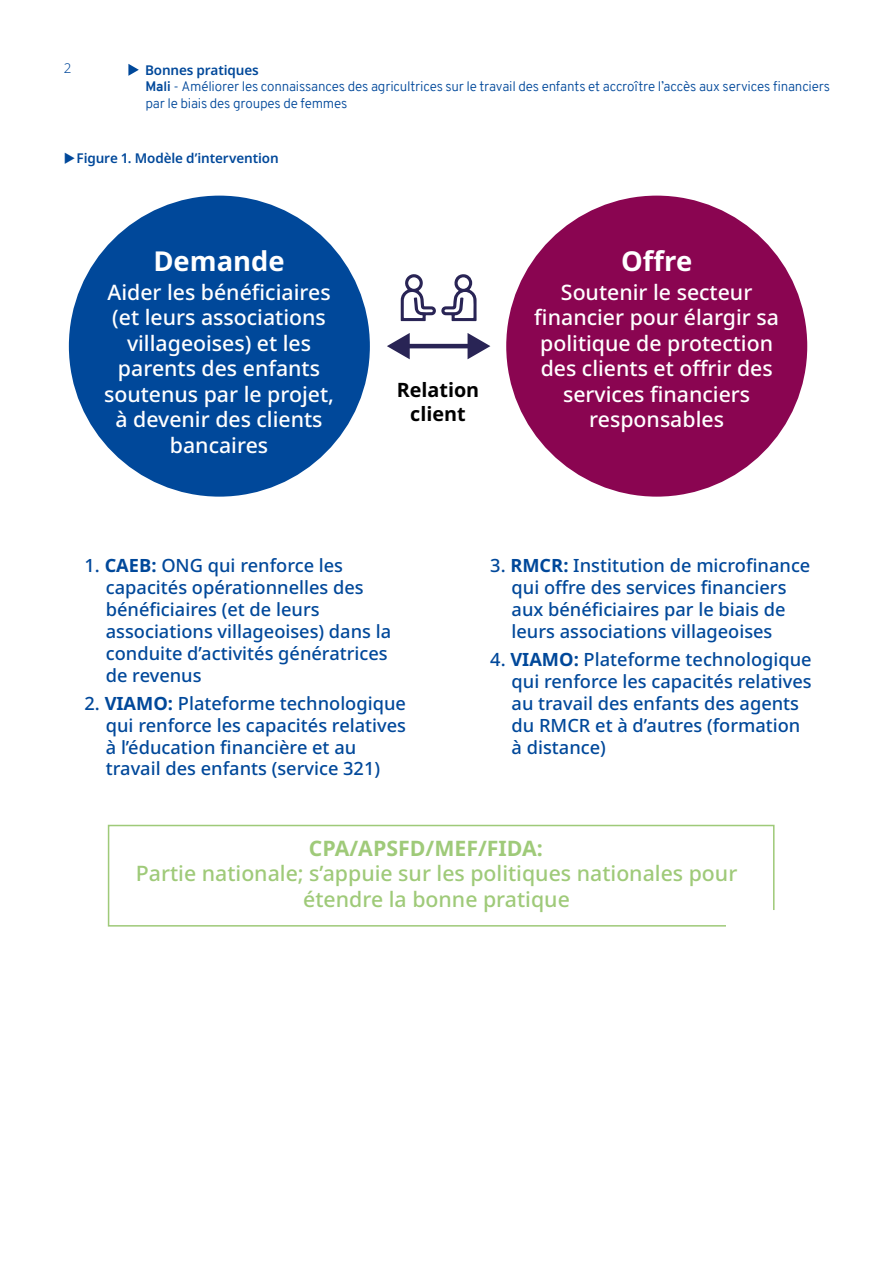
<style>
.page{position:relative;width:893px;height:1263px;background:#fff}
.page>*{position:absolute;margin:0;border:0;box-sizing:border-box;transform-origin:0 0}
.t1{font:700 27.45px "Noto Sans";color:#fff}
.t2{font:500 21.3px/25.5px "Noto Sans";color:#fff;text-align:center}
.t3{font:500 21.3px/25.5px "Noto Sans";color:#9fca79;text-align:center}
.t4{font:700 21.3px "Noto Sans";color:#9fca79}
.t5{font:700 19.8px/23.7px "Noto Sans";color:#000;text-align:center}
.t6{font:500 18.3px/21.9px "Noto Sans";color:#00489a}
.t7{font:300 13.5px/16.5px "Overpass";letter-spacing:-.015em;color:#00489a}
.t8{font:600 13.5px "Noto Sans";letter-spacing:-.01em;color:#00489a}
.t9{font:300 13.5px "Noto Sans";color:#00489a}
.s1{font-weight:700}
</style>
<div class="page">
<svg style="left:128px;top:64px;width:11px;height:12px"></svg>
<div style="left:69px;top:196px;width:301px;height:301px;background:#00489a;border-radius:50%"></div>
<div style="left:506px;top:196px;width:301px;height:301px;background:#8a0551;border-radius:50%"></div>
<hr style="left:406px;top:344px;width:65px;height:4px;background:#292455">
<svg style="left:387px;top:333px;width:23px;height:26px"></svg>
<svg style="left:468px;top:333px;width:22px;height:26px"></svg>
<svg style="left:107px;top:824px;width:668px;height:103px"></svg>
<svg style="left:401px;top:274px;width:76px;height:47px"></svg>
<p class="t9" style="left:64px;top:59px;width:9px">2</p>
<p class="t8" style="left:145px;top:60px;width:115px">Bonnes pratiques</p>
<p class="t7" style="left:145px;top:78px;width:686px"><span class="s1">Mali</span> - Améliorer les connaissances des agricultrices sur le travail des enfants et accroître l’accès aux services financiers par le biais des groupes de femmes</p>
<p class="t8" style="left:77px;top:149px;width:204px">Figure 1. Modèle d’intervention</p>
<h1 class="t1" style="left:153px;top:242px;width:133px">Demande</h1>
<p class="t2" style="left:104px;top:280px;width:231px">Aider les bénéficiaires (et leurs associations villageoises) et les parents des enfants soutenus par le projet, à devenir des clients bancaires</p>
<p class="t5" style="left:397px;top:379px;width:84px">Relation client</p>
<h1 class="t1" style="left:621px;top:242px;width:73px">Offre</h1>
<p class="t2" style="left:534px;top:280px;width:246px">Soutenir le secteur financier pour élargir sa politique de protection des clients et offrir des services financiers responsables</p>
<p class="t6" style="left:106px;top:555px;width:287px;text-indent:-21px">1. <span class="s1">CAEB:</span> ONG qui renforce les capacités opérationnelles des bénéficiaires (et de leurs associations villageoises) dans la conduite d’activités génératrices de revenus</p>
<p class="t6" style="left:106px;top:693px;width:302px;text-indent:-21px">2. <span class="s1">VIAMO:</span> Plateforme technologique qui renforce les capacités relatives à l’éducation financière et au travail des enfants (service 321)</p>
<p class="t6" style="left:511px;top:555px;width:300px;text-indent:-21px">3. <span class="s1">RMCR:</span> Institution de microfinance qui offre des services financiers aux bénéficiaires par le biais de leurs associations villageoises</p>
<p class="t6" style="left:511px;top:649px;width:302px;text-indent:-21px">4. <span class="s1">VIAMO:</span> Plateforme technologique qui renforce les capacités relatives au travail des enfants des agents du RMCR et à d’autres (formation à distance)</p>
<p class="t4" style="left:309px;top:833px;width:235px">CPA/APSFD/MEF/FIDA:</p>
<p class="t3" style="left:136px;top:861px;width:603px">Partie nationale; s’appuie sur les politiques nationales pour étendre la bonne pratique</p>
</div>
